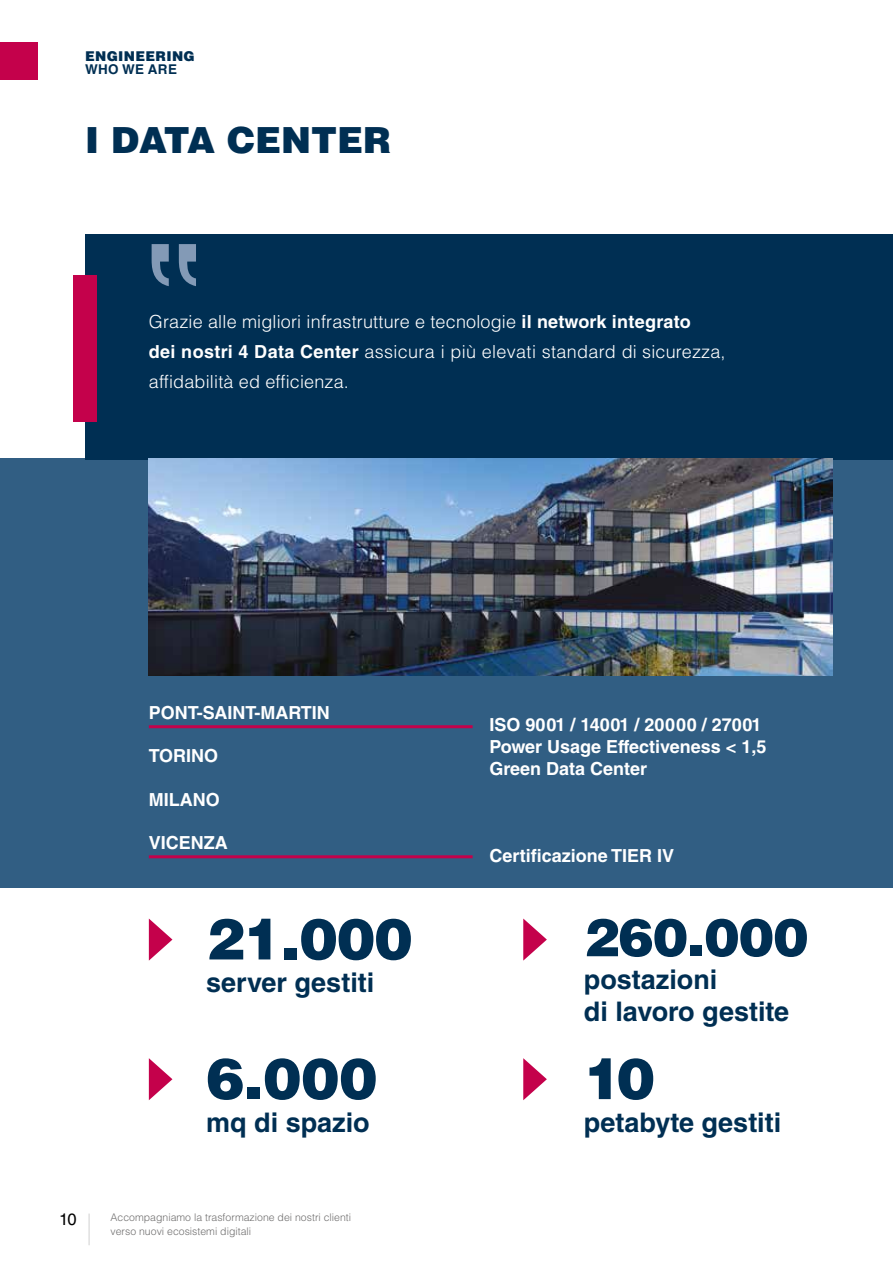
<style>
.page{position:relative;width:893px;height:1263px;background:#fff}
.page>*{position:absolute;margin:0;border:0;box-sizing:border-box;transform-origin:0 0}
.t1{font:900 57px "Helvetica LT Std";letter-spacing:-.01em;color:#002f53}
.t2{font:900 52.5px "Helvetica LT Std";letter-spacing:-.01em;color:#002f53}
.t3{font:900 36px "Helvetica LT Std";color:#002f53}
.t4{font:700 27px/32.4px "Helvetica LT Std";color:#002f53}
.t5{font:300 18px/30px "Helvetica LT Std";letter-spacing:.01em;color:#fff}
.t6{font:700 18px/22.2px "Helvetica LT Std";color:#fff}
.t7{font:16.5px "Helvetica LT Std";color:#000}
.t8{font:900 13.5px "Helvetica LT Std";letter-spacing:.025em;color:#002f53}
.t9{font:700 13.5px "Helvetica LT Std";letter-spacing:.025em;color:#002f53}
.t10{font:300 10.5px/13.5px "Helvetica LT Std";color:#706f6f}
.s1{font-weight:700}
</style>
<div class="page">
<div style="left:0;top:459px;width:893px;height:429px;background:#315e83"></div>
<div style="left:85px;top:234px;width:808px;height:225px;background:#002f53"></div>
<div style="left:73px;top:275px;width:24px;height:146px;background:#c4014b"></div>
<hr style="left:149px;top:725px;width:324px;height:3px;background:#c4014b">
<hr style="left:149px;top:855px;width:324px;height:3px;background:#c4014b">
<svg style="left:149px;top:1058px;width:23px;height:42px"></svg>
<svg style="left:523px;top:1058px;width:24px;height:42px"></svg>
<svg style="left:149px;top:918px;width:23px;height:43px"></svg>
<svg style="left:523px;top:918px;width:24px;height:43px"></svg>
<img style="left:149px;top:459px;width:684px;height:217px">
<hr style="left:89px;top:1213px;width:1px;height:32px;background:#d0d0d0">
<div style="left:0;top:43px;width:38px;height:37px;background:#c4014b"></div>
<p class="t8" style="left:85px;top:47px;width:111px">ENGINEERING</p>
<p class="t9" style="left:85px;top:61px;width:94px">WHO WE ARE</p>
<h3 class="t3" style="left:85px;top:117px;width:308px">I DATA CENTER</h3>
<p class="t5" style="left:149px;top:306px;width:578px">Grazie alle migliori infrastrutture e tecnologie <span class="s1">il network integrato<br>dei nostri 4 Data Center</span> assicura i più elevati standard di sicurezza, affidabilità ed efficienza.</p>
<p class="t7" style="left:59px;top:1210px;width:19px">10</p>
<p class="t6" style="left:149px;top:701px;width:183px">PONT-SAINT-MARTIN</p>
<p class="t6" style="left:149px;top:745px;width:71px">TORINO</p>
<p class="t6" style="left:149px;top:788px;width:72px">MILANO</p>
<p class="t6" style="left:149px;top:831px;width:81px">VICENZA</p>
<h1 class="t1" style="left:206px;top:902px;width:208px">21.000</h1>
<h3 class="t4" style="left:206px;top:966px;width:170px">server gestiti</h3>
<h1 class="t1" style="left:206px;top:1041px;width:173px">6.000</h1>
<h3 class="t4" style="left:206px;top:1105px;width:165px">mq di spazio</h3>
<p class="t10" style="left:111px;top:1210px;width:242px">Accompagniamo la trasformazione dei nostri clienti verso nuovi ecosistemi digitali</p>
<p class="t6" style="left:490px;top:713px;width:278px">ISO 9001 / 14001 / 20000 / 27001<br>Power Usage Effectiveness &lt; 1,5<br>Green Data Center</p>
<p class="t6" style="left:490px;top:844px;width:186px">Certificazione TIER IV</p>
<h2 class="t2" style="left:584px;top:903px;width:226px">260.000</h2>
<h3 class="t4" style="left:584px;top:962px;width:207px">postazioni<br>di lavoro gestite</h3>
<h1 class="t1" style="left:584px;top:1041px;width:72px">10</h1>
<h3 class="t4" style="left:584px;top:1105px;width:199px">petabyte gestiti</h3>
</div>
